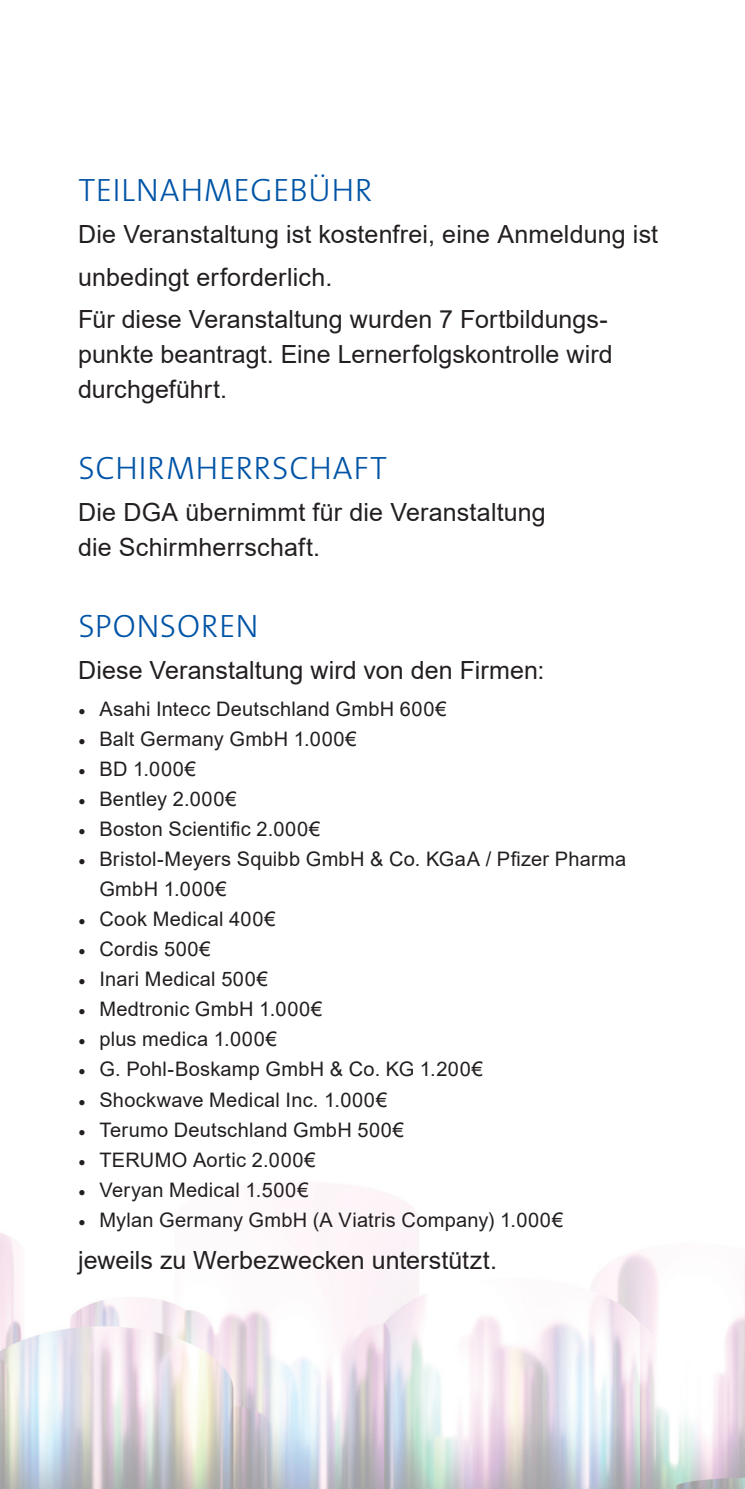
<style>
.page{position:relative;width:745px;height:1489px;background:#fff}
.page>*{position:absolute;margin:0;border:0;box-sizing:border-box;transform-origin:0 0}
.t1{font:300 32.5px "The Sans Os F";letter-spacing:.015em;color:#0154a6}
.t2{font:25px/42px "Arial";letter-spacing:.005em;color:#231f20}
.t3{font:20px/30px "Arial";letter-spacing:.015em;color:#231f20}
.s1{font-family:"Minion Pro"}
</style>
<div class="page">
<img style="left:0;top:1183px;width:744px;height:305px">
<h1 class="t1" style="left:78px;top:169px;width:295px">TEILNAHMEGEBÜHR</h1>
<p class="t2" style="left:78px;top:213px;width:581px">Die Veranstaltung ist kostenfrei, eine Anmeldung ist unbedingt erforderlich.<br>Für diese Veranstaltung wurden 7 Fortbildungs-</p>
<p class="t2" style="left:78px;top:336px;width:536px;line-height:35px">punkte beantragt. Eine Lernerfolgskontrolle wird durchgeführt.</p>
<h1 class="t1" style="left:78px;top:447px;width:310px">SCHIRMHERRSCHAFT</h1>
<p class="t2" style="left:78px;top:494px;width:469px;line-height:35px">Die DGA übernimmt für die Veranstaltung die Schirmherrschaft.</p>
<h1 class="t1" style="left:78px;top:605px;width:182px">SPONSOREN</h1>
<p class="t2" style="left:78px;top:649px;width:467px">Diese Veranstaltung wird von den Firmen:</p>
<p class="t3" style="left:78px;top:694px;width:370px"><span class="s1">•</span> Asahi Intecc Deutschland GmbH 600€</p>
<p class="t3" style="left:78px;top:724px;width:280px"><span class="s1">•</span> Balt Germany GmbH 1.000€</p>
<p class="t3" style="left:78px;top:754px;width:119px"><span class="s1">•</span> BD 1.000€</p>
<p class="t3" style="left:78px;top:784px;width:160px"><span class="s1">•</span> Bentley 2.000€</p>
<p class="t3" style="left:78px;top:814px;width:243px"><span class="s1">•</span> Boston Scientific 2.000€</p>
<p class="t3" style="left:99px;top:844px;width:528px;text-indent:-21px"><span class="s1">•</span> Bristol-Meyers Squibb GmbH &amp; Co. KGaA / Pfizer Pharma<br>GmbH 1.000€</p>
<p class="t3" style="left:78px;top:904px;width:199px"><span class="s1">•</span> Cook Medical 400€</p>
<p class="t3" style="left:78px;top:934px;width:134px"><span class="s1">•</span> Cordis 500€</p>
<p class="t3" style="left:78px;top:964px;width:191px"><span class="s1">•</span> Inari Medical 500€</p>
<p class="t3" style="left:78px;top:994px;width:246px"><span class="s1">•</span> Medtronic GmbH 1.000€</p>
<p class="t3" style="left:78px;top:1024px;width:200px"><span class="s1">•</span> plus medica 1.000€</p>
<p class="t3" style="left:78px;top:1054px;width:406px"><span class="s1">•</span> G. Pohl-Boskamp GmbH &amp; Co. KG 1.200€</p>
<p class="t3" style="left:78px;top:1084px;width:310px"><span class="s1">•</span> Shockwave Medical Inc. 1.000€</p>
<p class="t3" style="left:78px;top:1114px;width:327px"><span class="s1">•</span> Terumo Deutschland GmbH 500€</p>
<p class="t3" style="left:78px;top:1144px;width:239px"><span class="s1">•</span> TERUMO Aortic 2.000€</p>
<p class="t3" style="left:78px;top:1174px;width:232px"><span class="s1">•</span> Veryan Medical 1.500€</p>
<p class="t3" style="left:78px;top:1204px;width:486px"><span class="s1">•</span> Mylan Germany GmbH (A Viatris Company) 1.000€</p>
<p class="t2" style="left:78px;top:1238px;width:420px">jeweils zu Werbezwecken unterstützt.</p>
</div>
